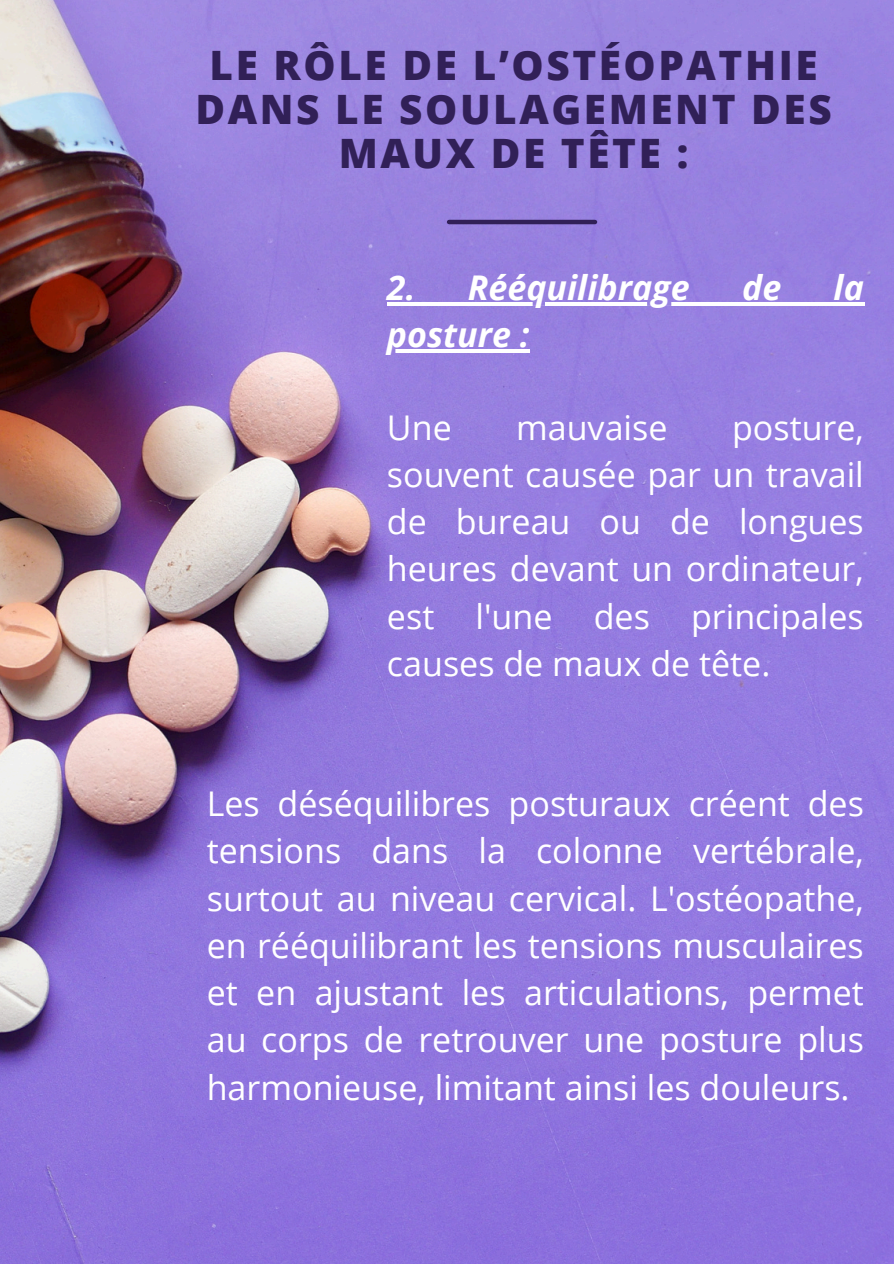
<style>
.page{position:relative;width:894px;height:1264px;background:#fff}
.page>*{position:absolute;margin:0;border:0;box-sizing:border-box;transform-origin:0 0}
.t1{font:800 40.5px/43.8px "Open Sans";letter-spacing:.065em;color:#312057;text-align:center}
.t2{font:34.05px/47.2px "Open Sans";color:#fff;text-align:justify}
.t3{font:italic 700 34.05px "Open Sans";color:#fff}
</style>
<div class="page">
<img style="left:0;top:0;width:893px;height:1263px">
<hr style="left:449px;top:220px;width:145px;height:4px;background:#312057">
<hr style="left:387px;top:302px;width:476px;height:3px;background:#fff">
<hr style="left:387px;top:349px;width:142px;height:3px;background:#fff">
<h1 class="t1" style="left:195px;top:43px;width:637px">LE RÔLE DE L’OSTÉOPATHIE<br>DANS LE SOULAGEMENT DES<br>MAUX DE TÊTE :</h1>
<p class="t3" style="left:387px;top:263px;width:304px">2. Rééquilibrage</p>
<p class="t3" style="left:742px;top:263px;width:41px">de</p>
<p class="t3" style="left:833px;top:263px;width:32px">la</p>
<p class="t3" style="left:387px;top:310px;width:144px">posture :</p>
<p class="t2" style="left:387px;top:403px;width:66px">Une</p>
<p class="t2" style="left:516px;top:403px;width:153px">mauvaise</p>
<p class="t2" style="left:387px;top:403px;width:478px;text-indent:345px">posture, souvent causée par un travail de bureau ou de longues heures devant un ordinateur, est l'une des principales causes de maux de tête.</p>
<h2 class="t2" style="left:207px;top:779px;width:658px">Les déséquilibres posturaux créent des tensions dans la colonne vertébrale, surtout au niveau cervical. L'ostéopathe, en rééquilibrant les tensions musculaires et en ajustant les articulations, permet au corps de retrouver une posture plus harmonieuse, limitant ainsi les douleurs.</h2>
</div>
